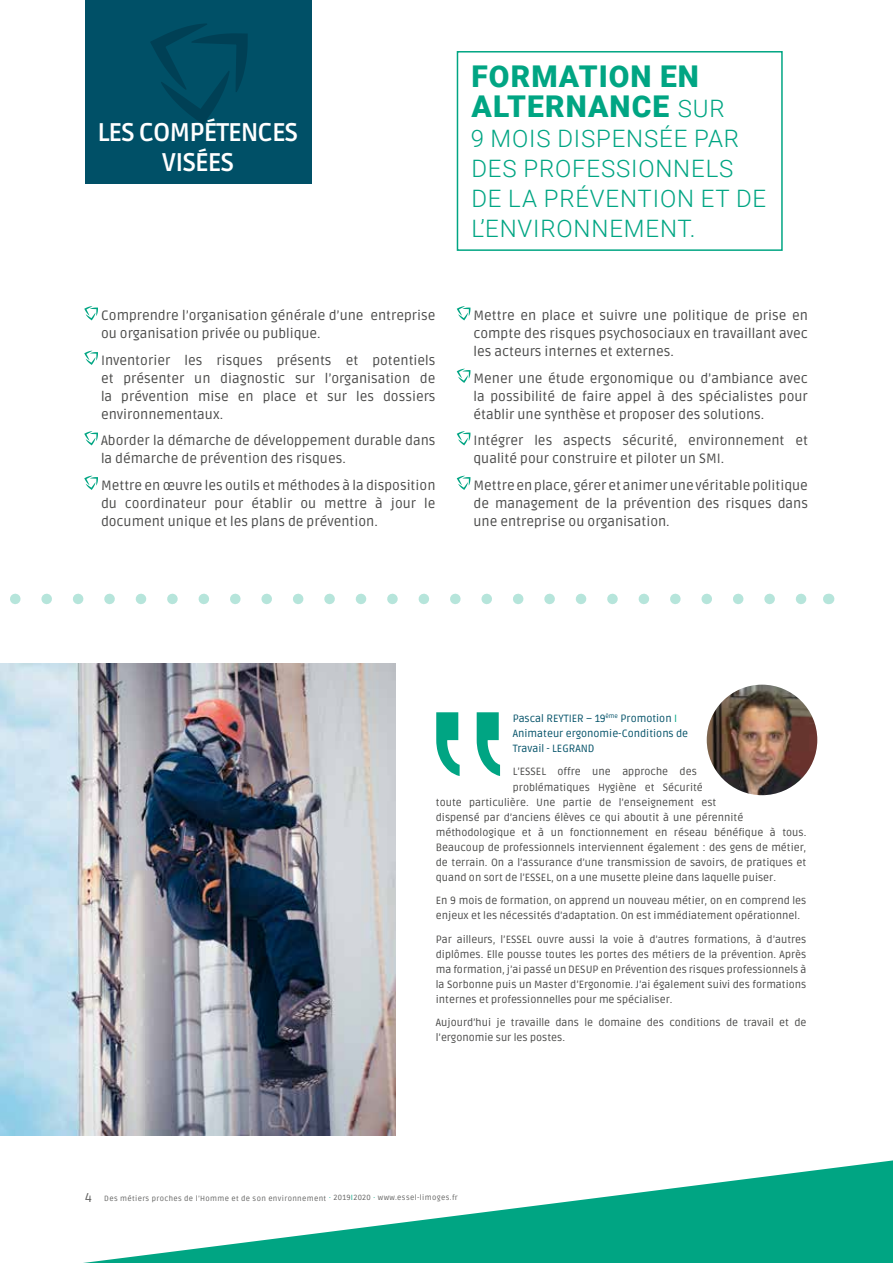
<style>
.page{position:relative;width:893px;height:1263px;background:#fff}
.page>*{position:absolute;margin:0;border:0;box-sizing:border-box;transform-origin:0 0}
.t1{font:900 30px/30px "Roboto";letter-spacing:.035em;color:#00a583}
.t2{font:700 25.5px/30px "Ruda";letter-spacing:-.04em;color:#fff;text-align:center}
.t3{font:300 24px/30px "Roboto";letter-spacing:.035em;color:#00a583}
.t4{font:13.5px/18px "Ruda";color:#494948;text-align:justify}
.t5{font:12.75px "Ruda";color:#636362}
.t6{font:10.5px/15px "Ruda";color:#494948}
.t7{font:10.5px/15px "Ruda";color:#005067}
.t8{font:7.5px "Ruda";letter-spacing:.05em;color:#636362}
.s1{font-weight:300;font-size:24px}
.s2{color:#00a583}
</style>
<div class="page">
<svg style="left:83px;top:1160px;width:810px;height:103px"></svg>
<div style="left:85px;top:0;width:227px;height:183px;background:#005067"></div>
<svg style="left:150px;top:24px;width:98px;height:100px"></svg>
<img style="left:0;top:663px;width:395px;height:472px">
<svg style="left:10px;top:594px;width:797px;height:10px"></svg>
<div style="left:457px;top:51px;width:326px;height:200px;border:2px solid #00a583"></div>
<svg style="left:84px;top:306px;width:14px;height:14px"></svg>
<svg style="left:84px;top:351px;width:14px;height:14px"></svg>
<svg style="left:84px;top:431px;width:14px;height:14px"></svg>
<svg style="left:84px;top:476px;width:14px;height:14px"></svg>
<svg style="left:457px;top:306px;width:13px;height:14px"></svg>
<svg style="left:457px;top:369px;width:13px;height:14px"></svg>
<svg style="left:457px;top:431px;width:13px;height:14px"></svg>
<svg style="left:457px;top:476px;width:13px;height:14px"></svg>
<svg style="left:436px;top:712px;width:64px;height:64px"></svg>
<img style="left:707px;top:685px;width:110px;height:110px;border-radius:55px">
<h2 class="t2" style="left:98px;top:117px;width:202px">LES COMPÉTENCES<br>VISÉES</h2>
<p class="t4" style="left:101px;top:307px;width:336px">Comprendre l’organisation générale d’une entreprise ou organisation privée ou publique.</p>
<p class="t4" style="left:101px;top:351px;width:336px">Inventorier les risques présents et potentiels et présenter un diagnostic sur l’organisation de la prévention mise en place et sur les dossiers environnementaux.</p>
<p class="t4" style="left:101px;top:432px;width:336px">Aborder la démarche de développement durable dans la démarche de prévention des risques.</p>
<p class="t4" style="left:101px;top:476px;width:336px">Mettre en œuvre les outils et méthodes à la disposition du coordinateur pour établir ou mettre à jour le document unique et les plans de prévention.</p>
<h1 class="t1" style="left:471px;top:60px;width:255px">FORMATION EN<br>ALTERNANCE <span class="s1">SUR</span></h1>
<h3 class="t3" style="left:471px;top:122px;width:297px">9 MOIS DISPENSÉE PAR<br>DES PROFESSIONNELS<br>DE LA PRÉVENTION ET DE<br>L’ENVIRONNEMENT.</h3>
<p class="t4" style="left:473px;top:307px;width:336px">Mettre en place et suivre une politique de prise en compte des risques psychosociaux en travaillant avec les acteurs internes et externes.</p>
<p class="t4" style="left:473px;top:369px;width:336px">Mener une étude ergonomique ou d’ambiance avec la possibilité de faire appel à des spécialistes pour établir une synthèse et proposer des solutions.</p>
<p class="t4" style="left:473px;top:432px;width:336px">Intégrer les aspects sécurité, environnement et qualité pour construire et piloter un SMI.</p>
<p class="t4" style="left:473px;top:476px;width:336px">Mettre en place, gérer et animer une véritable politique de management de la prévention des risques dans une entreprise ou organisation.</p>
<p class="t7" style="left:513px;top:711px;width:177px">Pascal REYTIER – 19<sup>ème</sup> Promotion <span class="s2">I<br></span>Animateur ergonomie-Conditions de<br>Travail - LEGRAND</p>
<p class="t6" style="left:513px;top:764px;width:186px">L’ESSEL offre une approche des</p>
<p class="t6" style="left:513px;top:779px;width:192px">problématiques Hygiène et Sécurité</p>
<p class="t6" style="left:436px;top:794px;width:282px">toute particulière. Une partie de l’enseignement est</p>
<p class="t6" style="left:436px;top:809px;width:309px">dispensé par d’anciens élèves ce qui aboutit à une pérennité</p>
<p class="t6" style="left:436px;top:824px;width:372px">méthodologique et à un fonctionnement en réseau bénéfique à tous.</p>
<p class="t6" style="left:436px;top:839px;width:372px">Beaucoup de professionnels interviennent également : des gens de métier,</p>
<p class="t6" style="left:436px;top:854px;width:372px">de terrain. On a l’assurance d’une transmission de savoirs, de pratiques et</p>
<p class="t6" style="left:436px;top:869px;width:342px">quand on sort de l’ESSEL, on a une musette pleine dans laquelle puiser.</p>
<p class="t6" style="left:436px;top:893px;width:372px">En 9 mois de formation, on apprend un nouveau métier, on en comprend les enjeux et les nécessités d’adaptation. On est immédiatement opérationnel.</p>
<p class="t6" style="left:436px;top:931px;width:372px;text-align:justify">Par ailleurs, l’ESSEL ouvre aussi la voie à d’autres formations, à d’autres diplômes. Elle pousse toutes les portes des métiers de la prévention. Après ma formation, j’ai passé un DESUP en Prévention des risques professionnels à la Sorbonne puis un Master d’Ergonomie. J’ai également suivi des formations internes et professionnelles pour me spécialiser.</p>
<p class="t6" style="left:436px;top:1015px;width:372px">Aujourd’hui je travaille dans le domaine des conditions de travail et de l’ergonomie sur les postes.</p>
<p class="t5" style="left:85px;top:1191px;width:8px">4</p>
<p class="t8" style="left:104px;top:1194px;width:355px">Des métiers proches de l’Homme et de son environnement <span class="s2">·</span> 2019<span class="s2">I</span>2020 <span class="s2">·</span> www.essel-limoges.fr</p>
</div>
